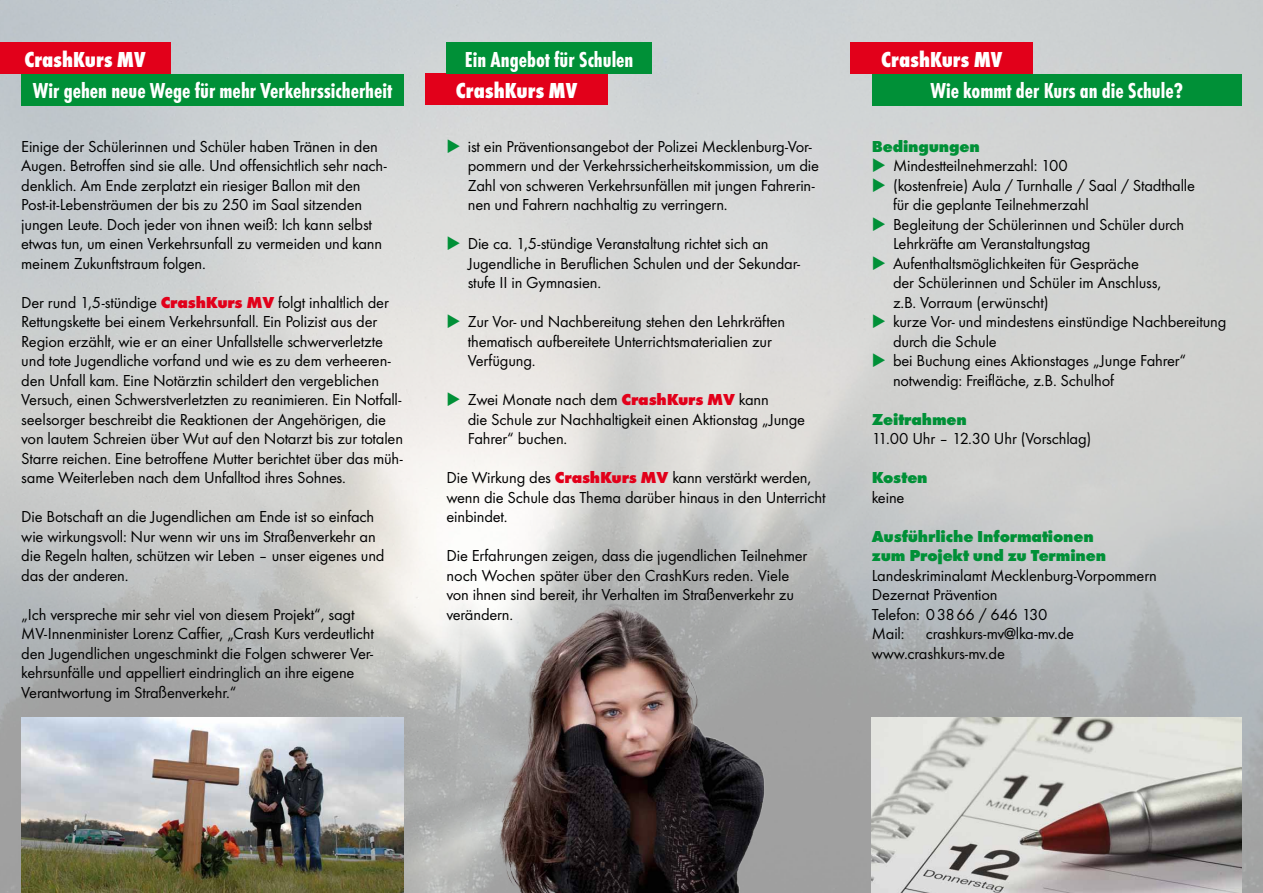
<style>
.page{position:relative;width:1263px;height:893px;background:#fff}
.page>*{position:absolute;margin:0;border:0;box-sizing:border-box;transform-origin:0 0}
.t1{font:700 condensed 22.5px "Futura T";color:#fff}
.t2{font:800 condensed 22.5px "Futura T";color:#fff}
.t3{font:16.5px/19.5px "Futura T";letter-spacing:-.01em;color:#000}
.t4{font:800 16.5px/19.5px "Futura T";letter-spacing:-.01em;color:#009037}
.s1{font-weight:800;color:#e2001a}
.s2{color:#009037}
</style>
<div class="page">
<img style="left:0;top:0;width:1263px;height:893px">
<div style="left:0;top:43px;width:170px;height:31px;background:#e2001a"></div>
<div style="left:425px;top:74px;width:183px;height:31px;background:#e2001a"></div>
<div style="left:850px;top:43px;width:183px;height:31px;background:#e2001a"></div>
<div style="left:21px;top:74px;width:383px;height:31px;background:#009037"></div>
<div style="left:446px;top:43px;width:206px;height:31px;background:#009037"></div>
<div style="left:872px;top:74px;width:370px;height:31px;background:#009037"></div>
<img style="left:379px;top:596px;width:493px;height:297px">
<img style="left:872px;top:717px;width:370px;height:176px">
<img style="left:21px;top:717px;width:383px;height:176px">
<h1 class="t2" style="left:24px;top:46px;width:123px">CrashKurs MV</h1>
<h1 class="t1" style="left:465px;top:46px;width:170px">Ein Angebot für Schulen</h1>
<h1 class="t2" style="left:881px;top:46px;width:123px">CrashKurs MV</h1>
<h1 class="t1" style="left:33px;top:78px;width:361px">Wir gehen neue Wege für mehr Verkehrssicherheit</h1>
<h1 class="t2" style="left:456px;top:77px;width:123px">CrashKurs MV</h1>
<h1 class="t1" style="left:930px;top:78px;width:254px">Wie kommt der Kurs an die Schule?</h1>
<p class="t3" style="left:21px;top:136px;width:367px">Einige der Schülerinnen und Schüler haben Tränen in den Augen. Betroffen sind sie alle. Und offensichtlich sehr nach&shy;denklich. Am Ende zerplatzt ein riesiger Ballon mit den Post-it-Lebensträumen der bis zu 250 im Saal sitzenden jungen Leute. Doch jeder von ihnen weiß: Ich kann selbst etwas tun, um einen Verkehrsunfall zu vermeiden und kann meinem Zukunftstraum folgen.</p>
<p class="t3" style="left:21px;top:292px;width:383px">Der rund 1,5-stündige <span class="s1">CrashKurs MV</span> folgt inhaltlich der Rettungskette bei einem Verkehrsunfall. Ein Polizist aus der Region erzählt, wie er an einer Unfallstelle schwerverletzte und tote Jugendliche vorfand und wie es zu dem verheeren&shy;den Unfall kam. Eine Notärztin schildert den vergeblichen Versuch, einen Schwerstverletzten zu reanimieren. Ein Notfall&shy;seelsorger beschreibt die Reaktionen der Angehörigen, die von lautem Schreien über Wut auf den Notarzt bis zur totalen Starre reichen. Eine betroffene Mutter berichtet über das müh&shy;same Weiterleben nach dem Unfalltod ihres Sohnes.</p>
<p class="t3" style="left:21px;top:507px;width:365px">Die Botschaft an die Jugendlichen am Ende ist so einfach wie wirkungsvoll: Nur wenn wir uns im Straßenverkehr an die Regeln halten, schützen wir Leben – unser eigenes und das der anderen.</p>
<p class="t3" style="left:21px;top:604px;width:354px">„Ich verspreche mir sehr viel von diesem Projekt“, sagt MV-Innenminister Lorenz Caffier, „Crash Kurs verdeutlicht den Jugendlichen ungeschminkt die Folgen schwerer Ver&shy;kehrsunfälle und appelliert eindringlich an ihre eigene Verantwortung im Straßenverkehr.“</p>
<p class="t3" style="left:468px;top:136px;width:353px;text-indent:-21px"><span class="s2">◆</span> ist ein Präventionsangebot der Polizei Mecklenburg-Vor&shy;pommern und der Verkehrssicherheitskommission, um die Zahl von schweren Verkehrsunfällen mit jungen Fahrerin&shy;nen und Fahrern nachhaltig zu verringern.</p>
<p class="t3" style="left:468px;top:234px;width:334px;text-indent:-21px"><span class="s2">◆</span> Die ca. 1,5-stündige Veranstaltung richtet sich an<br>Jugendliche in Beruflichen Schulen und der Sekundar&shy;stufe II in Gymnasien.</p>
<p class="t3" style="left:468px;top:312px;width:319px;text-indent:-21px"><span class="s2">◆</span> Zur Vor- und Nachbereitung stehen den Lehrkräften thematisch aufbereitete Unterrichtsmaterialien zur<br>Verfügung.</p>
<p class="t3" style="left:468px;top:390px;width:339px;text-indent:-21px"><span class="s2">◆</span> Zwei Monate nach dem <span class="s1">CrashKurs MV</span> kann<br>die Schule zur Nachhaltigkeit einen Aktionstag „Junge<br>Fahrer“ buchen.</p>
<p class="t3" style="left:446px;top:468px;width:380px">Die Wirkung des <span class="s1">CrashKurs MV</span> kann verstärkt werden, wenn die Schule das Thema darüber hinaus in den Unterricht einbindet.</p>
<p class="t3" style="left:446px;top:546px;width:362px">Die Erfahrungen zeigen, dass die jugendlichen Teilnehmer noch Wochen später über den CrashKurs reden. Viele von ihnen sind bereit, ihr Verhalten im Straßenverkehr zu verändern.</p>
<p class="t4" style="left:872px;top:136px;width:110px">Bedingungen</p>
<p class="t3" style="left:872px;top:156px;width:198px"><span class="s2">◆</span> Mindestteilnehmerzahl: 100</p>
<p class="t3" style="left:893px;top:175px;width:303px;text-indent:-21px"><span class="s2">◆</span> (kostenfreie) Aula / Turnhalle / Saal / Stadthalle für die geplante Teilnehmerzahl</p>
<p class="t3" style="left:893px;top:214px;width:293px;text-indent:-21px"><span class="s2">◆</span> Begleitung der Schülerinnen und Schüler durch<br>Lehrkräfte am Veranstaltungstag</p>
<p class="t3" style="left:893px;top:253px;width:270px;text-indent:-21px"><span class="s2">◆</span> Aufenthaltsmöglichkeiten für Gespräche der Schülerinnen und Schüler im Anschluss, z.B. Vorraum (erwünscht)</p>
<p class="t3" style="left:893px;top:312px;width:335px;text-indent:-21px"><span class="s2">◆</span> kurze Vor- und mindestens einstündige Nachbereitung durch die Schule</p>
<p class="t3" style="left:893px;top:351px;width:295px;text-indent:-21px"><span class="s2">◆</span> bei Buchung eines Aktionstages „Junge Fahrer“ notwendig: Freifläche, z.B. Schulhof</p>
<p class="t4" style="left:872px;top:409px;width:97px">Zeitrahmen</p>
<p class="t3" style="left:872px;top:429px;width:221px">11.00 Uhr – 12.30 Uhr (Vorschlag)</p>
<p class="t4" style="left:872px;top:468px;width:57px">Kosten</p>
<p class="t3" style="left:872px;top:487px;width:34px">keine</p>
<p class="t4" style="left:872px;top:526px;width:236px">Ausführliche Informationen zum Projekt und zu Terminen</p>
<p class="t3" style="left:872px;top:565px;width:287px">Landeskriminalamt Mecklenburg-Vorpommern<br>Dezernat Prävention<br>Telefon: 03866 / 646 130<br>Mail:</p>
<p class="t3" style="left:872px;top:624px;width:204px;text-indent:54px">crashkurs-mv@lka-mv.de www.crashkurs-mv.de</p>
</div>
